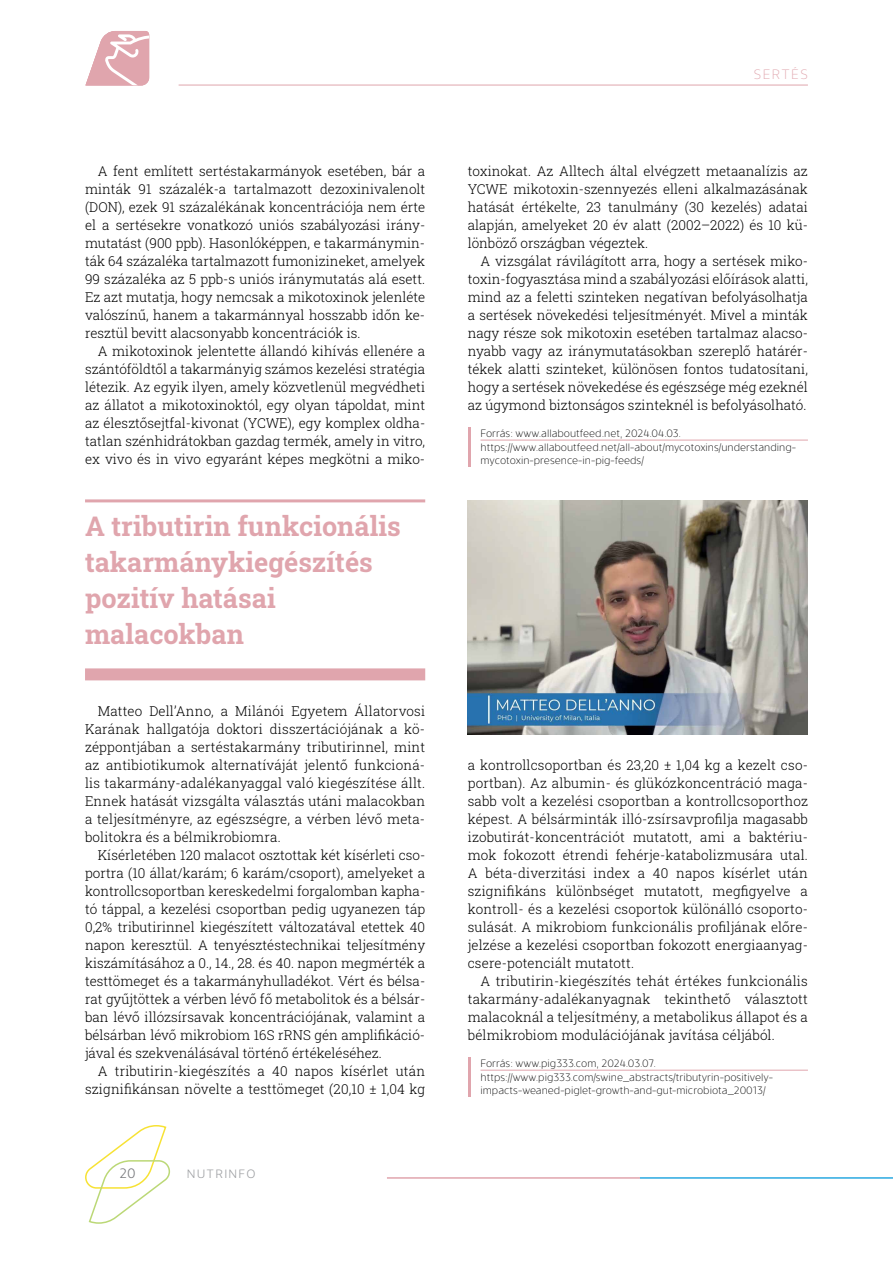
<style>
.page{position:relative;width:893px;height:1263px;background:#fff}
.page>*{position:absolute;margin:0;border:0;box-sizing:border-box;transform-origin:0 0}
.t1{font:700 27px/36px "Roboto Slab";color:#e0a5ad}
.t2{font:300 13.5px/18px "Roboto Slab";color:#000;text-align:justify}
.t3{font:200 13.5px "Evander";letter-spacing:.105em;color:#e0a5ad}
.t4{font:300 13.5px "Evander Pro";color:#77787b}
.t5{font:300 12px "Evander Pro";letter-spacing:.105em;color:#9d9fa2}
.t6{font:200 10.5px/13.5px "Evander";color:#000}
</style>
<div class="page">
<svg style="left:85px;top:1125px;width:86px;height:99px"></svg>
<hr style="left:387px;top:1177px;width:253px;height:2px;background:#e0a5ad">
<hr style="left:640px;top:1177px;width:253px;height:2px;background:#2aa9e0">
<hr style="left:179px;top:85px;width:629px;height:1px;background:#e0a5ad">
<svg style="left:85px;top:31px;width:64px;height:54px"></svg>
<hr style="left:468px;top:427px;width:2px;height:40px;background:#e0a5ad">
<hr style="left:480px;top:440px;width:328px;height:1px;background:#e0a5ad">
<hr style="left:85px;top:499px;width:340px;height:3px;background:#e0a5ad">
<div style="left:85px;top:668px;width:340px;height:12px;background:#e0a5ad"></div>
<img style="left:468px;top:500px;width:340px;height:234px">
<hr style="left:468px;top:1057px;width:2px;height:40px;background:#e0a5ad">
<hr style="left:480px;top:1070px;width:328px;height:1px;background:#e0a5ad">
<p class="t2" style="left:85px;top:162px;width:342px;text-indent:13px">A fent említett sertéstakarmányok esetében, bár a minták 91 százalék-a tartalmazott dezoxinivalenolt (DON), ezek 91 százalékának koncentrációja nem érte el a sertésekre vonatkozó uniós szabályozási irány&shy;mutatást (900 ppb). Hasonlóképpen, e takarmánymin&shy;ták 64 százaléka tartalmazott fumonizineket, amelyek 99 százaléka az 5 ppb-s uniós iránymutatás alá esett.<br>Ez azt mutatja, hogy nemcsak a mikotoxinok jelenléte valószínű, hanem a takarmánnyal hosszabb időn ke&shy;resztül bevitt alacsonyabb koncentrációk is.</p>
<p class="t2" style="left:85px;top:342px;width:342px;text-indent:13px">A mikotoxinok jelentette állandó kihívás ellenére a szántóföldtől a takarmányig számos kezelési stratégia létezik. Az egyik ilyen, amely közvetlenül megvédheti az állatot a mikotoxinoktól, egy olyan tápoldat, mint az élesztősejtfal-kivonat (YCWE), egy komplex oldha&shy;tatlan szénhidrátokban gazdag termék, amely in vitro, ex vivo és in vivo egyaránt képes megkötni a miko-</p>
<h1 class="t1" style="left:85px;top:508px;width:317px">A tributirin funkcionális takarmánykiegészítés pozitív hatásai malacokban</h1>
<p class="t2" style="left:85px;top:702px;width:342px;text-indent:13px">Matteo Dell’Anno, a Milánói Egyetem Állatorvosi Karának hallgatója doktori disszertációjának a kö&shy;zéppontjában a sertéstakarmány tributirinnel, mint az antibiotikumok alternatíváját jelentő funkcioná&shy;lis takarmány-adalékanyaggal való kiegészítése állt.<br>Ennek hatását vizsgálta választás utáni malacokban a teljesítményre, az egészségre, a vérben lévő meta&shy;bolitokra és a bélmikrobiomra.</p>
<p class="t2" style="left:85px;top:846px;width:342px;text-indent:13px">Kísérletében 120 malacot osztottak két kísérleti cso&shy;portra (10 állat/karám; 6 karám/csoport), amelyeket a kontrollcsoportban kereskedelmi forgalomban kapha&shy;tó táppal, a kezelési csoportban pedig ugyanezen táp 0,2% tributirinnel kiegészített változatával etettek 40 napon keresztül. A tenyésztéstechnikai teljesítmény kiszámításához a 0., 14., 28. és 40. napon megmérték a testtömeget és a takarmányhulladékot. Vért és bélsa&shy;rat gyűjtöttek a vérben lévő fő metabolitok és a bélsár&shy;ban lévő illózsírsavak koncentrációjának, valamint a bélsárban lévő mikrobiom 16S rRNS gén amplifikáció&shy;jával és szekvenálásával történő értékeléséhez.</p>
<p class="t2" style="left:85px;top:1062px;width:342px;text-align:right">A tributirin-kiegészítés a 40 napos kísérlet után szignifikánsan növelte a testtömeget (20,10 ± 1,04 kg</p>
<p class="t4" style="left:119px;top:1165px;width:18px">20</p>
<p class="t5" style="left:187px;top:1166px;width:70px">NUTRINFO</p>
<p class="t3" style="left:754px;top:66px;width:56px">SERTÉS</p>
<p class="t2" style="left:468px;top:162px;width:342px">toxinokat. Az Alltech által elvégzett metaanalízis az YCWE mikotoxin-szennyezés elleni alkalmazásának hatását értékelte, 23 tanulmány (30 kezelés) adatai alapján, amelyeket 20 év alatt (2002–2022) és 10 kü&shy;lönböző országban végeztek.</p>
<p class="t2" style="left:468px;top:252px;width:342px;text-indent:13px">A vizsgálat rávilágított arra, hogy a sertések miko&shy;toxin-fogyasztása mind a szabályozási előírások alatti, mind az a feletti szinteken negatívan befolyásolhatja a sertések növekedési teljesítményét. Mivel a minták nagy része sok mikotoxin esetében tartalmaz alacso&shy;nyabb vagy az iránymutatásokban szereplő határér&shy;tékek alatti szinteket, különösen fontos tudatosítani, hogy a sertések növekedése és egészsége még ezeknél az úgymond biztonságos szinteknél is befolyásolható.</p>
<p class="t6" style="left:480px;top:427px;width:317px">Forrás: www.allaboutfeed.net, 2024.04.03. https://www.allaboutfeed.net/all-about/mycotoxins/understanding&shy;mycotoxin-presence-in-pig-feeds/</p>
<p class="t2" style="left:468px;top:756px;width:342px">a kontrollcsoportban és 23,20 ± 1,04 kg a kezelt cso&shy;portban). Az albumin- és glükózkoncentráció maga&shy;sabb volt a kezelési csoportban a kontrollcsoporthoz képest. A bélsárminták illó-zsírsavprofilja magasabb izobutirát-koncentrációt mutatott, ami a baktériu&shy;mok fokozott étrendi fehérje-katabolizmusára utal.<br>A béta-diverzitási index a 40 napos kísérlet után szignifikáns különbséget mutatott, megfigyelve a kontroll- és a kezelési csoportok különálló csoporto&shy;sulását. A mikrobiom funkcionális profiljának előre&shy;jelzése a kezelési csoportban fokozott energiaanyag&shy;csere-potenciált mutatott.</p>
<p class="t2" style="left:468px;top:972px;width:342px;text-indent:13px">A tributirin-kiegészítés tehát értékes funkcionális takarmány-adalékanyagnak tekinthető választott malacoknál a teljesítmény, a metabolikus állapot és a bélmikrobiom modulációjának javítása céljából.</p>
<p class="t6" style="left:480px;top:1057px;width:294px">Forrás: www.pig333.com, 2024.03.07. https://www.pig333.com/swine_abstracts/tributyrin-positively&shy;impacts-weaned-piglet-growth-and-gut-microbiota_20013/</p>
</div>
